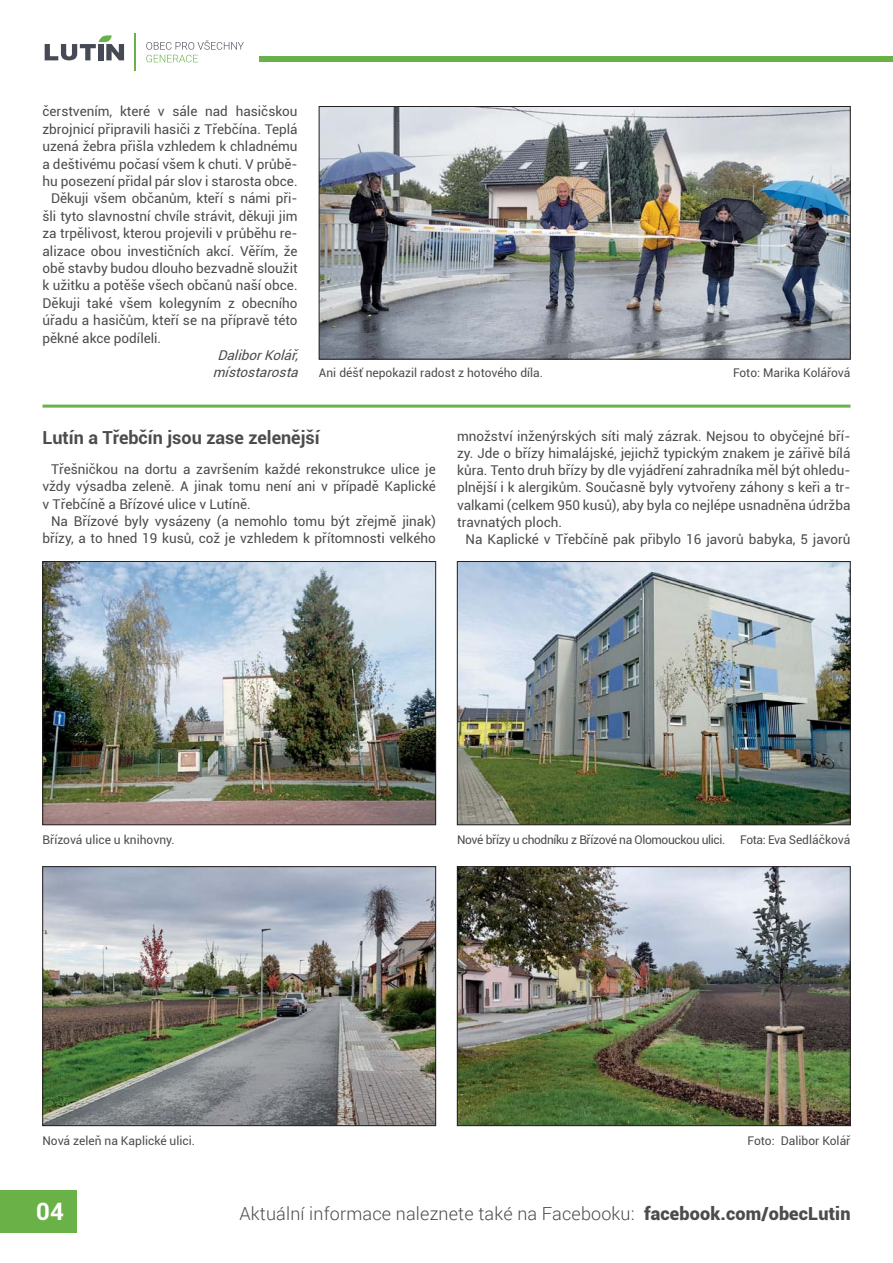
<style>
.page{position:relative;width:893px;height:1263px;background:#fff}
.page>*{position:absolute;margin:0;border:0;box-sizing:border-box;transform-origin:0 0}
.t1{font:700 24px "Roboto";color:#fff}
.t2{font:300 18px "Roboto";letter-spacing:.01em;color:#4c4c4e}
.t3{font:700 18px "Roboto";color:#4c4c4e}
.t4{font:13.5px/17.2px "Roboto";color:#4c4c4e;text-align:justify}
.t5{font:italic 13.5px/17.4px "Roboto";color:#4c4c4e;text-align:center}
.t6{font:12px "Roboto";color:#4c4c4e}
.t7{font:12px "Roboto";letter-spacing:-.03em;color:#4c4c4e}
.s1{font-weight:900}
</style>
<div class="page">
<div style="left:0;top:1191px;width:77px;height:42px;background:#6ab148"></div>
<div style="left:259px;top:57px;width:634px;height:5px;background:#69b048"></div>
<svg style="left:146px;top:40px;width:98px;height:22px"></svg>
<hr style="left:135px;top:34px;width:1px;height:37px;background:#6ab148">
<svg style="left:45px;top:35px;width:79px;height:25px"></svg>
<img style="left:321px;top:108px;width:527px;height:249px">
<div style="left:319px;top:106px;width:531px;height:253px;border:1px solid #231f20"></div>
<img style="left:45px;top:563px;width:389px;height:260px">
<div style="left:43px;top:561px;width:393px;height:264px;border:1px solid #231f20"></div>
<img style="left:459px;top:563px;width:389px;height:260px">
<div style="left:457px;top:561px;width:393px;height:264px;border:1px solid #231f20"></div>
<img style="left:45px;top:868px;width:389px;height:256px">
<div style="left:43px;top:866px;width:393px;height:260px;border:1px solid #231f20"></div>
<img style="left:459px;top:868px;width:389px;height:256px">
<div style="left:457px;top:866px;width:393px;height:260px;border:1px solid #231f20"></div>
<hr style="left:43px;top:405px;width:807px;height:3px;background:#6ab148">
<p class="t4" style="left:43px;top:103px;width:257px">čerstvením, které v sále nad hasičskou</p>
<p class="t4" style="left:43px;top:121px;width:257px">zbrojnicí připravili hasiči z Třebčína. Teplá</p>
<p class="t4" style="left:43px;top:138px;width:257px">uzená žebra přišla vzhledem k chladnému</p>
<p class="t4" style="left:43px;top:155px;width:257px">a deštivému počasí všem k chuti. V průbě-</p>
<p class="t4" style="left:43px;top:173px;width:257px">hu posezení přidal pár slov i starosta obce.</p>
<p class="t4" style="left:51px;top:190px;width:248px">Děkuji všem občanům, kteří s námi při-</p>
<p class="t4" style="left:43px;top:208px;width:257px">šli tyto slavnostní chvíle strávit, děkuji jim</p>
<p class="t4" style="left:43px;top:225px;width:257px">za trpělivost, kterou projevili v průběhu re-</p>
<p class="t4" style="left:43px;top:242px;width:257px">alizace obou investičních akcí. Věřím, že</p>
<p class="t4" style="left:43px;top:260px;width:257px">obě stavby budou dlouho bezvadně sloužit</p>
<p class="t4" style="left:43px;top:277px;width:257px">k užitku a potěše všech občanů naší obce.</p>
<p class="t4" style="left:43px;top:295px;width:257px">Děkuji také všem kolegyním z obecního</p>
<p class="t4" style="left:43px;top:312px;width:257px">úřadu a hasičům, kteří se na přípravě této</p>
<p class="t4" style="left:43px;top:329px;width:120px">pěkné akce podíleli.</p>
<p class="t5" style="left:213px;top:347px;width:91px">DaliborKolář, místostarosta</p>
<p class="t6" style="left:319px;top:366px;width:226px">Ani déšť nepokazil radost z hotového díla.</p>
<p class="t6" style="left:733px;top:366px;width:119px">Foto: Marika Kolářová</p>
<h2 class="t3" style="left:43px;top:427px;width:279px">Lutín a Třebčín jsou zase zelenější</h2>
<p class="t4" style="left:43px;top:461px;width:395px;text-indent:9px">Třešničkou na dortu a završením každé rekonstrukce ulice je vždy výsadba zeleně. A jinak tomu není ani v případě Kaplické v Třebčíně a Břízové ulice v Lutíně.</p>
<p class="t4" style="left:43px;top:513px;width:395px;text-align:right">Na Břízové byly vysázeny (a nemohlo tomu být zřejmě jinak) břízy, a to hned 19 kusů, což je vzhledem k přítomnosti velkého</p>
<p class="t4" style="left:457px;top:427px;width:395px">množství inženýrských síti malý zázrak. Nejsou to obyčejné bří&shy;zy. Jde o břízy himalájské, jejichž typickým znakem je zářivě bílá kůra. Tento druh břízy by dle vyjádření zahradníka měl být ohledu&shy;plnější i k alergikům. Současně byly vytvořeny záhony s keři a tr&shy;valkami (celkem 950 kusů), aby byla co nejlépe usnadněna údržba travnatých ploch.</p>
<p class="t4" style="left:466px;top:531px;width:386px">Na Kaplické v Třebčíně pak přibylo 16 javorů babyka, 5 javorů</p>
<p class="t6" style="left:43px;top:833px;width:134px">Břízová ulice u knihovny.</p>
<p class="t7" style="left:457px;top:833px;width:395px">Nové břízy u chodníku z Břízové na Olomouckou ulici. Fota: Eva Sedláčková</p>
<p class="t6" style="left:43px;top:1134px;width:154px">Nová zeleň na Kaplické ulici.</p>
<p class="t6" style="left:748px;top:1134px;width:104px">Foto: Dalibor Kolář</p>
<h1 class="t1" style="left:36px;top:1197px;width:29px">04</h1>
<h2 class="t2" style="left:239px;top:1201px;width:612px">Aktuální informace naleznete také na Facebooku: <span class="s1">facebook.com/obecLutin</span></h2>
</div>
